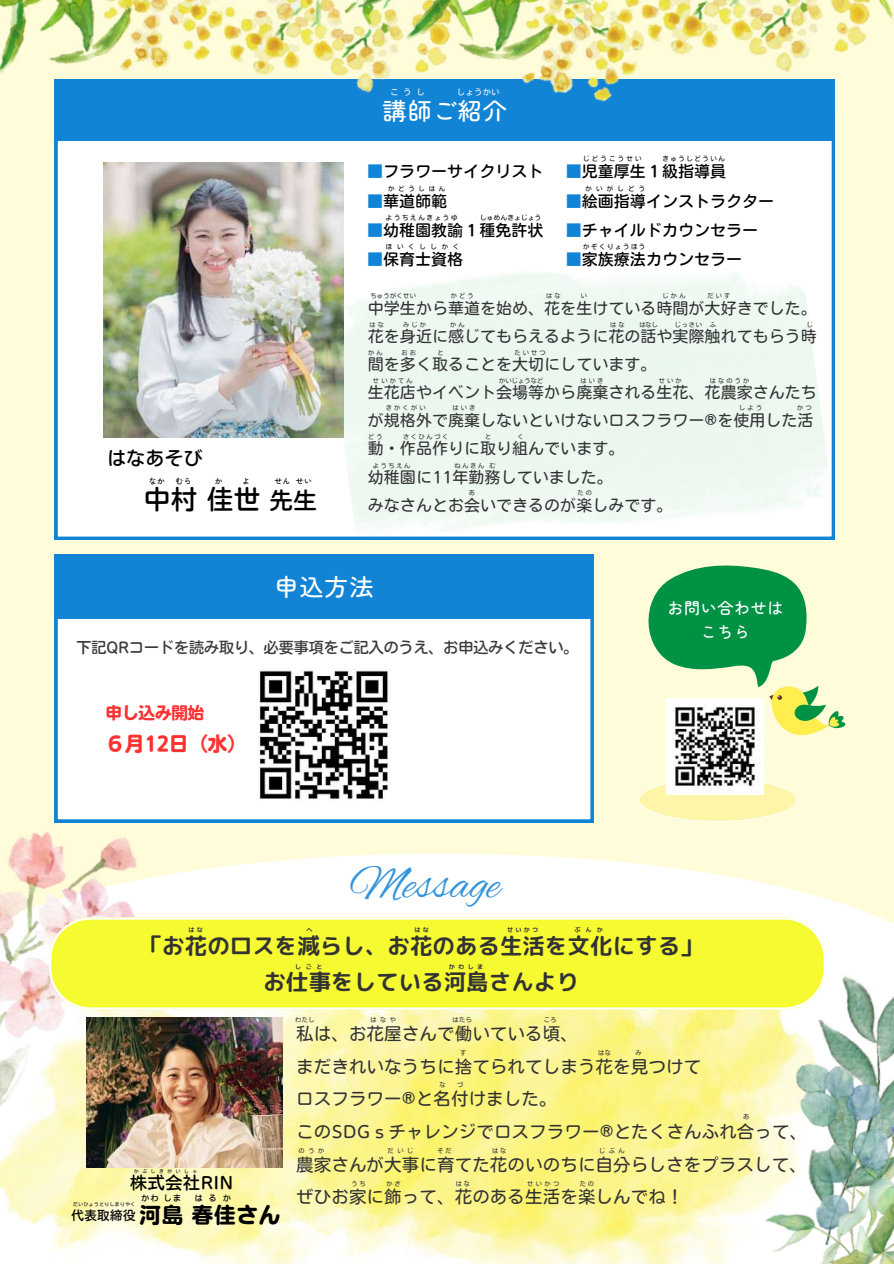
<style>
.page{position:relative;width:894px;height:1264px;background:#fff}
.page>*{position:absolute;margin:0;border:0;box-sizing:border-box;transform-origin:0 0}
.t1{font:47.7px "Alex Brush";color:#1284d6}
.t2{font:25.8px "Nud Motoya Maru Std W4";color:#000}
.t3{font:500 24px "Zen Maru Gothic";letter-spacing:.045em;color:#fff}
.t4{font:22.5px/36px "rounded mplus 1 p bold";color:#333;text-align:center}
.t5{font:21.3px "Nud Motoya Maru Std W6";letter-spacing:.045em;color:#000}
.t6{font:19.5px "Nud Motoya Maru Std W6";color:#ff3131}
.t7{font:18.3px "Nud Motoya Maru Std W4";letter-spacing:.045em;color:#000}
.t8{font:16.8px/32.7px "Nud Motoya Maru Std W3";letter-spacing:.045em;color:#333}
.t9{font:16.8px "Nud Motoya Maru Std W4";letter-spacing:.045em;color:#000}
.t10{font:16.5px "Nud Motoya Maru Std W6";color:#ff3131}
.t11{font:500 15.9px/23.7px "Zen Maru Gothic";letter-spacing:.045em;color:#fff;text-align:center}
.t12{font:15.3px/28.2px "Nud Motoya Maru Std W3";letter-spacing:.045em;color:#333}
.t13{font:15.3px "Nud Motoya Maru Std W4";letter-spacing:.045em;color:#000}
.t14{font:15px "Nud Motoya Maru Std W4";color:#3e3a3a}
.t15{font:12.3px "Nud Motoya Maru Std W4";letter-spacing:.045em;color:#000}
.t16{font:7.95px "Nud Motoya Maru Std W3";letter-spacing:.085em;color:#fff}
.t17{font:500 7.8px "Zen Maru Gothic";letter-spacing:.045em;color:#000}
.t18{font:7.8px "Nud Motoya Maru Std W4";letter-spacing:.485em;color:#000}
.t19{font:6.45px "Nud Motoya Maru Std W3";letter-spacing:.275em;color:#000}
.t20{font:6.45px "Nud Motoya Maru Std W3";letter-spacing:.245em;color:#000}
.t21{font:6.45px "Nud Motoya Maru Std W3";letter-spacing:.075em;color:#000}
.t22{font:6.45px "Nud Motoya Maru Std W3";letter-spacing:.75em;color:#000}
.t23{font:6.45px "Nud Motoya Maru Std W3";letter-spacing:.355em;color:#000}
.t24{font:6.15px "Nud Motoya Maru Std W3";letter-spacing:.36em;color:#333}
.t25{font:6.15px "rounded mplus 1 p bold";letter-spacing:.54em;color:#333}
.t26{font:6.15px "Nud Motoya Maru Std W3";letter-spacing:.065em;color:#333}
.t27{font:6.15px "Nud Motoya Maru Std W3";letter-spacing:.035em;color:#333}
.t28{font:4.65px "Nud Motoya Maru Std W3";letter-spacing:.12em;color:#000}
.t29{font:4.65px "Nud Motoya Maru Std W3";letter-spacing:.79em;color:#000}
.s1{font-size:22.8px}
.s2{color:#1284d6}
</style>
<div class="page">
<div style="left:0;top:0;width:893px;height:1263px;background:#fffcd9"></div>
<svg style="left:638px;top:777px;width:158px;height:44px"></svg>
<svg style="left:148px;top:853px;width:745px;height:72px;fill:#fff"></svg>
<div style="left:54px;top:141px;width:780px;height:399px;background:#fff"></div>
<div style="left:54px;top:80px;width:780px;height:61px;background:#1284d6"></div>
<div style="left:54px;top:619px;width:539px;height:203px;background:#fff"></div>
<div style="left:54px;top:554px;width:539px;height:65px;background:#1284d6"></div>
<img style="left:103px;top:224px;width:240px;height:213px">
<img style="left:323px;top:227px;width:510px;height:345px">
<img style="left:0;top:1009px;width:279px;height:254px">
<img style="left:0;top:0;width:273px;height:232px">
<img style="left:0;top:808px;width:148px;height:341px">
<img style="left:709px;top:0;width:184px;height:127px">
<img style="left:279px;top:1009px;width:167px;height:254px">
<img style="left:446px;top:1009px;width:245px;height:254px">
<svg style="left:49px;top:917px;width:776px;height:92px;background:#f6fa3e"></svg>
<img style="left:691px;top:949px;width:202px;height:314px">
<img style="left:238px;top:0;width:471px;height:224px">
<img style="left:666px;top:745px;width:97px;height:50px">
<img style="left:86px;top:1017px;width:196px;height:150px">
<img style="left:258px;top:668px;width:132px;height:132px">
<svg style="left:639px;top:563px;width:207px;height:182px"></svg>
<p class="t16" style="left:390px;top:87px;width:35px">こうし</p>
<p class="t16" style="left:457px;top:87px;width:44px">しょうかい</p>
<p class="t7" style="left:107px;top:448px;width:96px">はなあそび</p>
<p class="t17" style="left:149px;top:475px;width:18px">なか</p>
<p class="t17" style="left:175px;top:475px;width:18px">むら</p>
<p class="t17" style="left:215px;top:475px;width:9px">か</p>
<p class="t17" style="left:242px;top:475px;width:9px">よ</p>
<p class="t17" style="left:274px;top:475px;width:39px">せん せい</p>
<h2 class="t2" style="left:144px;top:486px;width:173px">中村佳世<span class="s1">先生</span></h2>
<h3 class="t3" style="left:382px;top:92px;width:126px">講師ご紹介</h3>
<p class="t13" style="left:367px;top:164px;width:177px"><span class="s2">■</span>フラワーサイクリスト</p>
<p class="t13" style="left:367px;top:193px;width:81px"><span class="s2">■</span>華道師範</p>
<p class="t13" style="left:367px;top:222px;width:177px"><span class="s2">■</span>幼稚園教諭１種免許状</p>
<p class="t13" style="left:367px;top:252px;width:97px"><span class="s2">■</span>保育士資格</p>
<p class="t19" style="left:388px;top:185px;width:59px">かどうしはん</p>
<p class="t19" style="left:386px;top:214px;width:73px">ようちえんきょうゆ</p>
<p class="t21" style="left:480px;top:214px;width:63px">しゅめんきょじょう</p>
<p class="t22" style="left:386px;top:243px;width:75px">ほいくししかく</p>
<p class="t23" style="left:583px;top:155px;width:60px">じどうこうせい</p>
<p class="t20" style="left:662px;top:155px;width:64px">きゅうしどういん</p>
<p class="t19" style="left:585px;top:185px;width:61px">かいがしどう</p>
<p class="t13" style="left:566px;top:164px;width:161px"><span class="s2">■</span>児童厚生１級指導員</p>
<p class="t13" style="left:566px;top:193px;width:209px"><span class="s2">■</span>絵画指導インストラクター</p>
<p class="t13" style="left:566px;top:222px;width:193px"><span class="s2">■</span>チャイルドカウンセラー</p>
<p class="t13" style="left:566px;top:252px;width:177px"><span class="s2">■</span>家族療法カウンセラー</p>
<p class="t20" style="left:583px;top:243px;width:64px">かぞくりょうほう</p>
<p class="t26" style="left:370px;top:292px;width:47px">ちゅうがくせい</p>
<p class="t24" style="left:450px;top:292px;width:24px">かどう</p>
<p class="t24" style="left:546px;top:292px;width:16px">はな</p>
<p class="t24" style="left:580px;top:292px;width:8px">い</p>
<p class="t24" style="left:369px;top:321px;width:16px">はな</p>
<p class="t24" style="left:403px;top:321px;width:24px">みじか</p>
<p class="t24" style="left:450px;top:321px;width:16px">かん</p>
<p class="t24" style="left:662px;top:292px;width:24px">じかん</p>
<p class="t24" style="left:707px;top:292px;width:24px">だいす</p>
<p class="t12" style="left:368px;top:294px;width:449px">中学生から華道を始め、花を生けている時間が大好きでした。花を身近に感じてもらえるように花の話や実際触れてもらう時間を多く取ることを大切にしています。<br>生花店やイベント会場等から廃棄される生花、花農家さんたちが規格外で廃棄しないといけないロスフラワー®を使用した活動・作品作りに取り組んでいます。<br>幼稚園に11年勤務していました。<br>みなさんとお会いできるのが楽しみです。</p>
<p class="t24" style="left:610px;top:321px;width:16px">はな</p>
<p class="t24" style="left:639px;top:321px;width:20px">はなし</p>
<p class="t24" style="left:674px;top:321px;width:29px">じっさい</p>
<p class="t24" style="left:709px;top:321px;width:8px">ふ</p>
<p class="t24" style="left:806px;top:321px;width:8px">じ</p>
<p class="t24" style="left:368px;top:350px;width:16px">かん</p>
<p class="t24" style="left:401px;top:350px;width:16px">おお</p>
<p class="t24" style="left:437px;top:350px;width:8px">と</p>
<p class="t24" style="left:514px;top:350px;width:33px">たいせつ</p>
<p class="t24" style="left:373px;top:377px;width:41px">せいかてん</p>
<p class="t27" style="left:499px;top:377px;width:46px">かいじょうなど</p>
<p class="t24" style="left:580px;top:377px;width:24px">はいき</p>
<p class="t24" style="left:658px;top:377px;width:24px">せいか</p>
<p class="t24" style="left:709px;top:377px;width:41px">はなのうか</p>
<p class="t24" style="left:386px;top:405px;width:41px">きかくがい</p>
<p class="t24" style="left:452px;top:405px;width:24px">はいき</p>
<p class="t24" style="left:739px;top:405px;width:24px">しよう</p>
<p class="t24" style="left:796px;top:405px;width:16px">かつ</p>
<p class="t24" style="left:368px;top:433px;width:16px">どう</p>
<p class="t24" style="left:403px;top:433px;width:47px">さくひんづく</p>
<p class="t24" style="left:485px;top:433px;width:8px">と</p>
<p class="t24" style="left:517px;top:433px;width:8px">く</p>
<p class="t24" style="left:373px;top:462px;width:39px">ようちえん</p>
<p class="t24" style="left:454px;top:462px;width:43px">ねんきん む</p>
<p class="t24" style="left:469px;top:490px;width:8px">あ</p>
<p class="t24" style="left:577px;top:490px;width:16px">たの</p>
<h3 class="t3" style="left:274px;top:568px;width:101px">申込方法</h3>
<p class="t14" style="left:76px;top:640px;width:503px">下記QRコードを読み取り、必要事項をご記入のうえ、お申込みください。</p>
<p class="t10" style="left:106px;top:705px;width:100px">申し込み開始</p>
<p class="t6" style="left:106px;top:733px;width:143px">６月 12日（水）</p>
<p class="t11" style="left:667px;top:595px;width:117px">お問い合わせはこちら</p>
<h1 class="t1" style="left:349px;top:858px;width:152px">Message</h1>
<h3 class="t4" style="left:140px;top:927px;width:564px">「お花のロスを減らし、お花のある生活を文化にする」お仕事をしている河島さんより</h3>
<p class="t25" style="left:188px;top:925px;width:16px">はな</p>
<p class="t25" style="left:306px;top:925px;width:8px">へ</p>
<p class="t25" style="left:414px;top:925px;width:16px">はな</p>
<p class="t25" style="left:507px;top:925px;width:33px">せいかつ</p>
<p class="t25" style="left:574px;top:925px;width:30px">ぶんか</p>
<p class="t25" style="left:295px;top:962px;width:29px">しごと</p>
<p class="t25" style="left:448px;top:962px;width:36px">かわしま</p>
<p class="t29" style="left:134px;top:1168px;width:64px">かぶしきがいしゃ</p>
<p class="t18" style="left:195px;top:1194px;width:38px">はるか</p>
<p class="t9" style="left:130px;top:1174px;width:104px">株式会社RIN</p>
<p class="t18" style="left:141px;top:1194px;width:41px">かわ しま</p>
<p class="t28" style="left:73px;top:1201px;width:63px">だいひょうとりしまりやく</p>
<h3 class="t5" style="left:139px;top:1203px;width:142px">河島春佳さん</h3>
<p class="t15" style="left:71px;top:1208px;width:65px">代表取締役</p>
<p class="t24" style="left:295px;top:1016px;width:21px">わたし</p>
<p class="t24" style="left:370px;top:1016px;width:27px">はなや</p>
<p class="t24" style="left:452px;top:1016px;width:21px">はたら</p>
<p class="t24" style="left:543px;top:1016px;width:14px">ころ</p>
<p class="t24" style="left:460px;top:1049px;width:8px">す</p>
<p class="t24" style="left:598px;top:1049px;width:14px">はな</p>
<p class="t24" style="left:635px;top:1049px;width:8px">み</p>
<p class="t24" style="left:439px;top:1082px;width:8px">な</p>
<p class="t24" style="left:457px;top:1082px;width:8px">づ</p>
<p class="t8" style="left:296px;top:1017px;width:512px">私は、お花屋さんで働いている頃、<br>まだきれいなうちに捨てられてしまう花を見つけて<br>ロスフラワー®と名付けました。<br>このSDGｓチャレンジでロスフラワー®とたくさんふれ合って、農家さんが大事に育てた花のいのちに自分らしさをプラスして、ぜひお家に飾って、花のある生活を楽しんでね！</p>
<p class="t24" style="left:743px;top:1113px;width:8px">あ</p>
<p class="t24" style="left:298px;top:1147px;width:27px">のうか</p>
<p class="t24" style="left:387px;top:1147px;width:27px">だいじ</p>
<p class="t24" style="left:437px;top:1147px;width:16px">そだ</p>
<p class="t24" style="left:492px;top:1147px;width:16px">はな</p>
<p class="t24" style="left:599px;top:1147px;width:27px">じぶん</p>
<p class="t24" style="left:351px;top:1180px;width:16px">うち</p>
<p class="t24" style="left:386px;top:1180px;width:16px">かざ</p>
<p class="t24" style="left:455px;top:1180px;width:16px">はな</p>
<p class="t24" style="left:527px;top:1180px;width:34px">せいかつ</p>
<p class="t24" style="left:579px;top:1180px;width:16px">たの</p>
</div>
